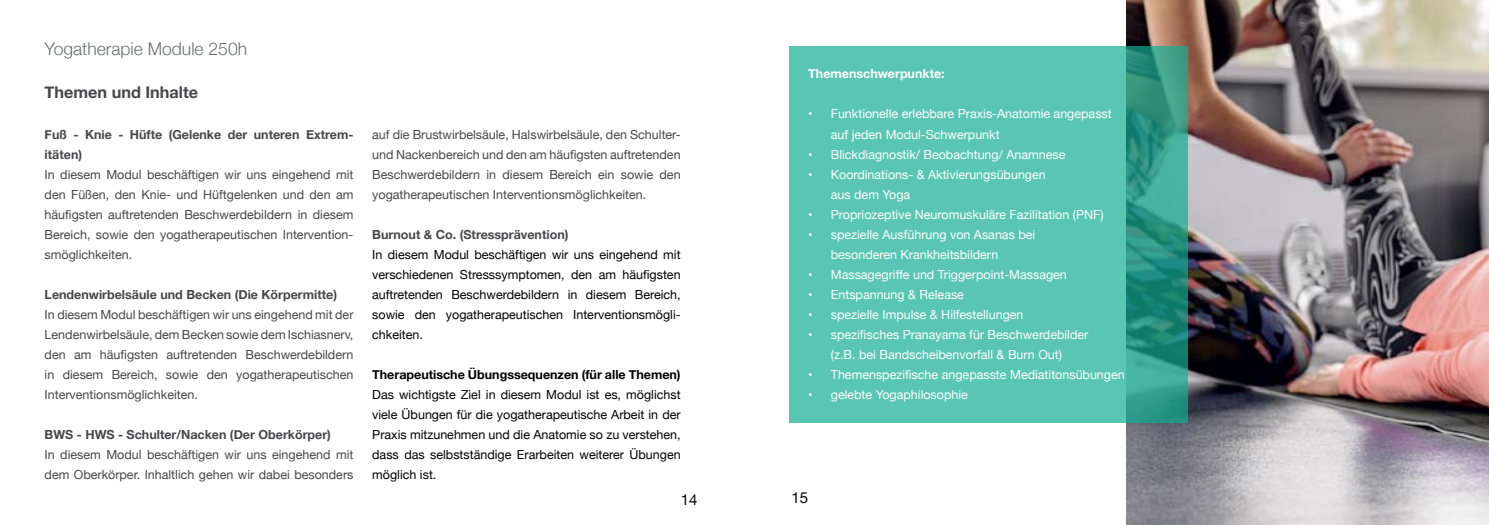
<style>
.page{position:relative;width:1489px;height:525px;background:#fff}
.page>*{position:absolute;margin:0;border:0;box-sizing:border-box;transform-origin:0 0}
.t1{font:300 17.5px "Helvetica Neue";color:#6b6d6f}
.t2{font:700 16.25px "Helvetica Neue";color:#474749}
.t3{font:15px "Helvetica Neue";color:#000}
.t4{font:12.5px/20px "Helvetica Neue";color:#474749;text-align:justify}
.t5{font:12.5px/20px "Helvetica Neue";color:#fff}
.t6{font:12.5px/20px "Helvetica Neue";color:#000;text-align:justify}
.t7{font:700 12.5px/20px "Helvetica Neue";color:#474749}
.t8{font:700 12.5px "Helvetica Neue";color:#000}
.t9{font:700 12.5px "Helvetica Neue";color:#fff}
</style>
<div class="page">
<img style="left:1126px;top:0;width:362px;height:524px">
<svg style="left:789px;top:47px;width:398px;height:376px;background:#52beab"></svg>
<h1 class="t1" style="left:45px;top:35px;width:204px">Yogatherapie Module 250h</h1>
<h2 class="t2" style="left:45px;top:80px;width:155px">Themen und Inhalte</h2>
<p class="t7" style="left:45px;top:124px;width:310px">Fuß - Knie - Hüfte (Gelenke der unteren Extrem&shy;itäten)</p>
<p class="t4" style="left:45px;top:165px;width:310px">In diesem Modul beschäftigen wir uns eingehend mit den Füßen, den Knie- und Hüftgelenken und den am häufigsten auftretenden Beschwerdebildern in diesem Bereich, sowie den yogatherapeutischen Intervention&shy;smöglichkeiten.</p>
<p class="t7" style="left:45px;top:284px;width:294px">Lendenwirbelsäule und Becken (Die Körpermitte)</p>
<p class="t4" style="left:45px;top:305px;width:310px">In diesem Modul beschäftigen wir uns eingehend mit der Lendenwirbelsäule, dem Becken sowie dem Ischiasnerv, den am häufigsten auftretenden Beschwerdebildern in diesem Bereich, sowie den yogatherapeutischen Interventionsmöglichkeiten.</p>
<p class="t7" style="left:45px;top:424px;width:288px">BWS - HWS - Schulter/Nacken (Der Oberkörper)</p>
<p class="t4" style="left:45px;top:445px;width:310px">In diesem Modul beschäftigen wir uns eingehend mit dem Oberkörper. Inhaltlich gehen wir dabei besonders</p>
<p class="t4" style="left:372px;top:125px;width:310px">auf die Brustwirbelsäule, Halswirbelsäule, den Schulter&shy;und Nackenbereich und den am häufigsten auftretenden Beschwerdebildern in diesem Bereich ein sowie den yogatherapeutischen Interventionsmöglichkeiten.</p>
<p class="t7" style="left:372px;top:224px;width:198px">Burnout &amp; Co. (Stressprävention)</p>
<p class="t6" style="left:372px;top:245px;width:310px">In diesem Modul beschäftigen wir uns eingehend mit verschiedenen Stresssymptomen, den am häufigsten auftretenden Beschwerdebildern in diesem Bereich, sowie den yogatherapeutischen Interventionsmögli&shy;chkeiten.</p>
<p class="t8" style="left:372px;top:364px;width:310px">Therapeutische Übungssequenzen (für alle Themen)</p>
<p class="t6" style="left:372px;top:385px;width:310px">Das wichtigste Ziel in diesem Modul ist es, möglichst viele Übungen für die yogatherapeutische Arbeit in der Praxis mitzunehmen und die Anatomie so zu verstehen, dass das selbstständige Erarbeiten weiterer Übungen möglich ist.</p>
<p class="t9" style="left:808px;top:64px;width:138px">Themenschwerpunkte:</p>
<p class="t5" style="left:830px;top:105px;width:282px;text-indent:-22px">• Funktionelle erlebbare Praxis-Anatomie angepasst auf jeden Modul-Schwerpunkt</p>
<p class="t5" style="left:808px;top:145px;width:259px">• Blickdiagnostik/ Beobachtung/ Anamnese</p>
<p class="t5" style="left:830px;top:165px;width:216px;text-indent:-22px">• Koordinations- &amp; Aktivierungsübungen aus dem Yoga</p>
<p class="t5" style="left:808px;top:205px;width:297px">• Propriozeptive Neuromuskuläre Fazilitation (PNF)</p>
<p class="t5" style="left:830px;top:225px;width:206px;text-indent:-22px">• spezielle Ausführung von Asanas bei besonderen Krankheitsbildern</p>
<p class="t5" style="left:808px;top:265px;width:260px">• Massagegriffe und Triggerpoint-Massagen</p>
<p class="t5" style="left:808px;top:285px;width:157px">• Entspannung &amp; Release</p>
<p class="t5" style="left:808px;top:305px;width:217px">• spezielle Impulse &amp; Hilfestellungen</p>
<p class="t5" style="left:808px;top:325px;width:281px;text-align:center">• spezifisches Pranayama für Beschwerdebilder (z.B. bei Bandscheibenvorfall &amp; Burn Out)</p>
<p class="t5" style="left:808px;top:365px;width:318px">• Themenspezifische angepasste Mediatitonsübungen</p>
<p class="t5" style="left:808px;top:385px;width:161px">• gelebte Yogaphilosophie</p>
<p class="t3" style="left:680px;top:489px;width:18px">14</p>
<p class="t3" style="left:791px;top:486px;width:18px">15</p>
</div>
